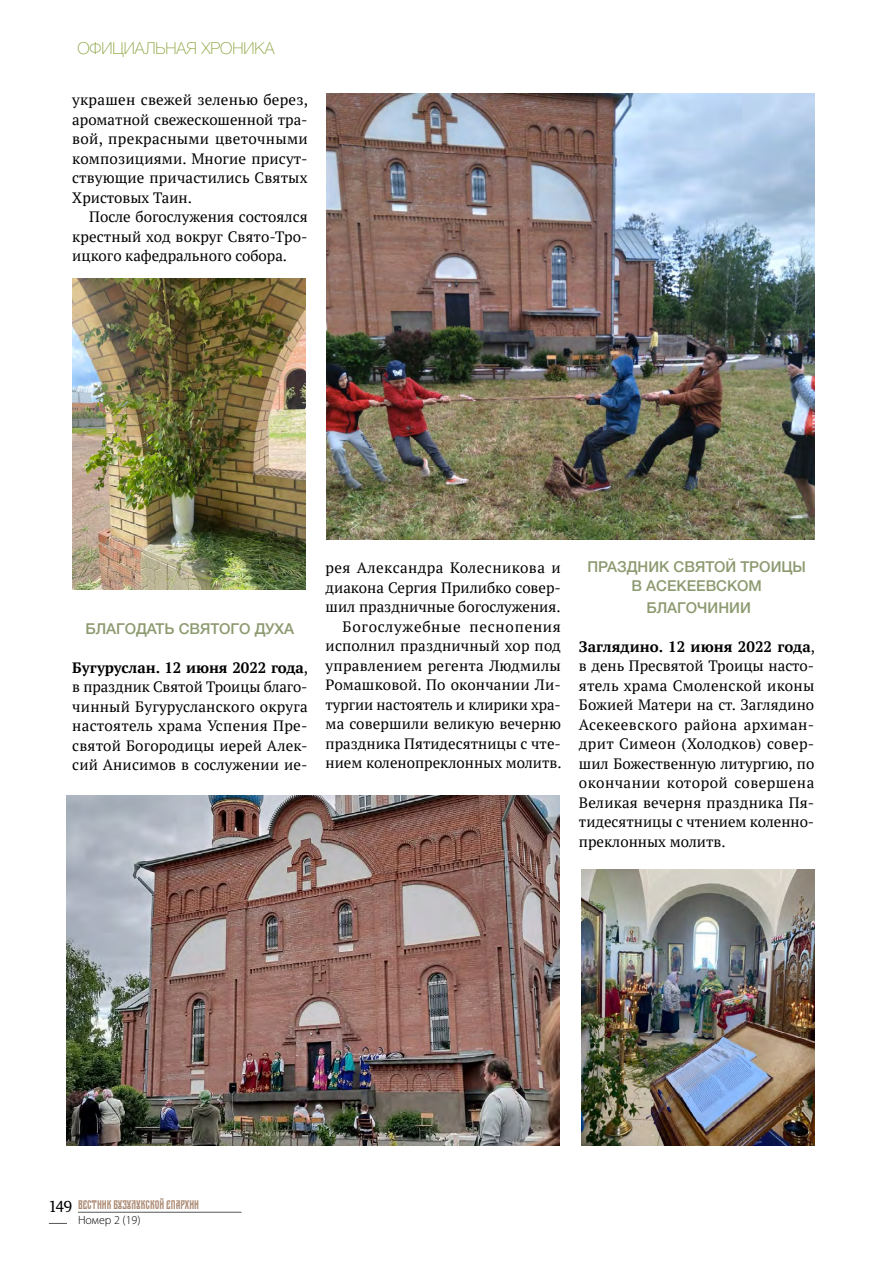
<style>
.page{position:relative;width:893px;height:1263px;background:#fff}
.page>*{position:absolute;margin:0;border:0;box-sizing:border-box;transform-origin:0 0}
.t1{font:100 16.5px "Helvetica Neue LTW1 G";color:#89a33d}
.t2{font:15px/19.5px "PT Serif";color:#000;text-align:justify}
.t3{font:500 15px/19.5px "Helvetica Neue LTW1 G";color:#8d9a70;text-align:center}
.t4{font:12.45px "Dobrozrachniy";color:#ab8a73}
.t5{font:300 12px "Myriad Pro";color:#000}
.s1{font-weight:700}
.s2{font-family:"Gregor";font-size:15.75px;color:#000}
</style>
<div class="page">
<svg style="left:49px;top:1223px;width:18px;height:1px"></svg>
<hr style="left:78px;top:1212px;width:164px;height:1px;background:#575756">
<img style="left:72px;top:279px;width:233px;height:310px">
<img style="left:327px;top:94px;width:487px;height:446px">
<img style="left:67px;top:796px;width:493px;height:349px">
<img style="left:581px;top:870px;width:233px;height:275px">
<p class="t1" style="left:77px;top:38px;width:199px">ОФИЦИАЛЬНАЯ ХРОНИКА</p>
<p class="t2" style="left:72px;top:90px;width:237px">украшен свежей зеленью берез, ароматной свежескошенной тра&shy;вой, прекрасными цветочными композициями. Многие присут&shy;ствующие причастились Святых Христовых Таин.</p>
<p class="t2" style="left:72px;top:207px;width:237px;text-indent:17px">После богослужения состоялся крестный ход вокруг Свято-Тро&shy;ицкого кафедрального собора.</p>
<p class="t3" style="left:86px;top:619px;width:210px">БЛАГОДАТЬ СВЯТОГО ДУХА</p>
<p class="t2" style="left:72px;top:657px;width:237px"><span class="s1">Бугуруслан. 12 июня 2022 года</span>, в праздник Святой Троицы благо&shy;чинный Бугурусланского округа настоятель храма Успения Пре&shy;святой Богородицы иерей Алек&shy;сий Анисимов в сослужении ие-</p>
<p class="t2" style="left:326px;top:558px;width:237px;text-align:right">рея Александра Колесникова и диакона Сергия Прилибко совер&shy;шил праздничные богослужения.<br>Богослужебные песнопения исполнил праздничный хор под управлением регента Людмилы<br>Ромашковой. По окончании Ли&shy;тургии настоятель и клирики хра&shy;ма совершили великую вечерню праздника Пятидесятницы с чте&shy;нием коленопреклонных молитв.</p>
<p class="t3" style="left:587px;top:556px;width:220px">ПРАЗДНИК СВЯТОЙ ТРОИЦЫ<br>В АСЕКЕЕВСКОМ</p>
<p class="t3" style="left:647px;top:598px;width:106px">БЛАГОЧИНИИ</p>
<p class="t2" style="left:579px;top:636px;width:238px"><span class="s1">Заглядино. 12 июня 2022 года</span>, в день Пресвятой Троицы насто&shy;ятель храма Смоленской иконы Божией Матери на ст. Заглядино Асекеевского района архиман&shy;дрит Симеон (Холодков) совер&shy;шил Божественную литургию, по окончании которой совершена Великая вечерня праздника Пя&shy;тидесятницы с чтением коленно&shy;преклонных молитв.</p>
<p class="t4" style="left:50px;top:1197px;width:151px"><span class="s2">149</span> вестник Бузулукской Епархии</p>
<p class="t5" style="left:78px;top:1213px;width:64px">Номер 2 (19)</p>
</div>
